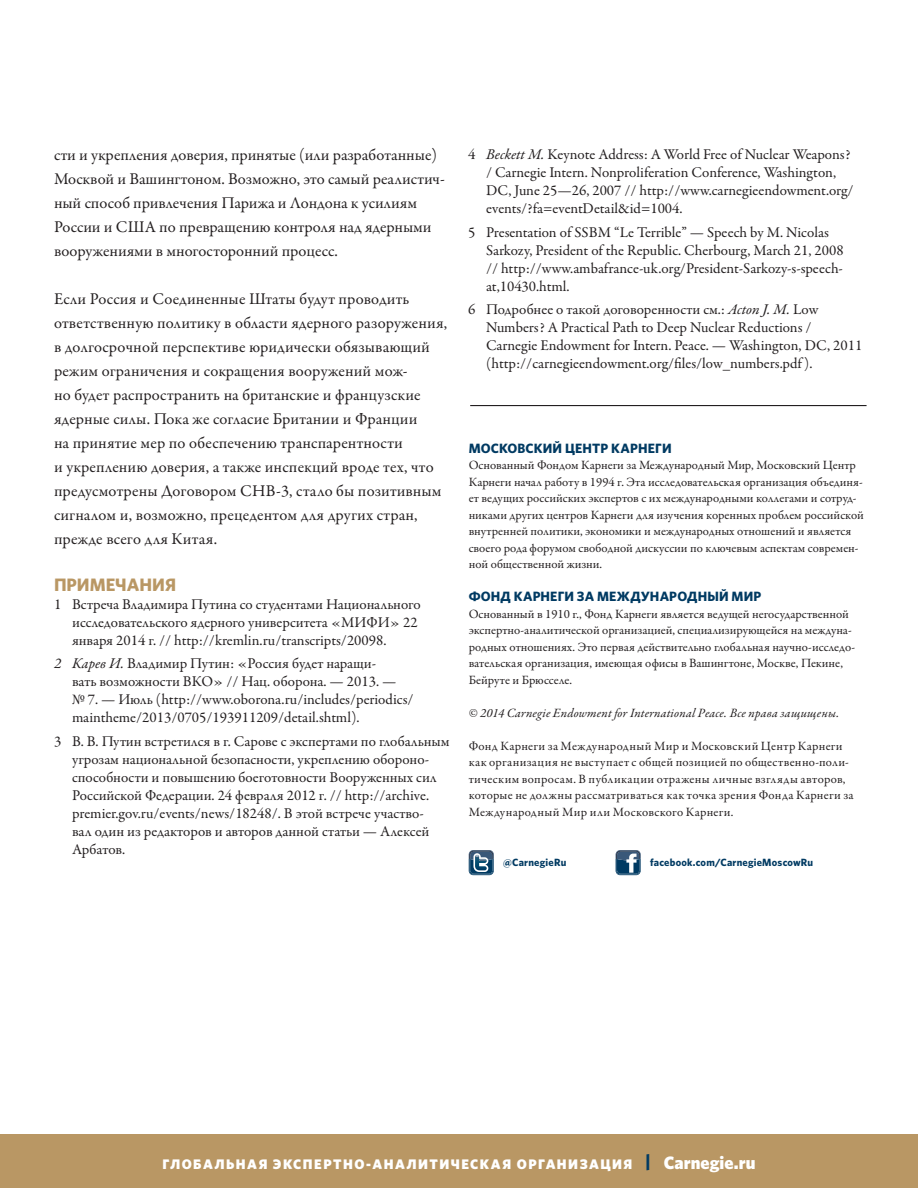
<style>
.page{position:relative;width:918px;height:1188px;background:#fff}
.page>*{position:absolute;margin:0;border:0;box-sizing:border-box;transform-origin:0 0}
.SUBHEAD_A{font:700 18px "Whitney";color:#b99764}
.Body_Text{font:16.5px/24px "Garamond Premr Pro";letter-spacing:.005em;color:#231f20}
.Source{font:15px/18px "Garamond Premr Pro";color:#231f20}
.t1{font:900 13.8px "Whitney";letter-spacing:.105em;color:#fff}
.COPY_RIGHT_TEXT{font:700 13.5px "Whitney";letter-spacing:.01em;color:#003a62}
.COPY_RIGHT_TEXT-2{font:12.75px/16.5px "Garamond Premr Pro";color:#231f20}
.COPY_RIGHT_TEXT-3{font:12.75px/16.5px "Garamond Premr Pro";letter-spacing:.03em;color:#231f20}
.COPY_RIGHT_TEXT-4{font:italic 12.75px "Garamond Premr Pro";letter-spacing:.015em;color:#231f20}
.COPY_RIGHT_TEXT-5{font:700 10.5px "Whitney";letter-spacing:.02em;color:#003a62}
.s1{font-style:italic}
.s2{font-size:18px;color:#003a62}
.s3{font-size:18px}
</style>
<div class="page">
<div style="left:0;top:1134px;width:918px;height:54px;background:#b99764"></div>
<svg style="left:469px;top:850px;width:25px;height:25px"></svg>
<svg style="left:616px;top:850px;width:25px;height:25px"></svg>
<hr style="left:470px;top:405px;width:397px;height:1px;background:#231f20">
<p class="Body_Text" style="left:54px;top:144px;width:392px">сти и укрепления доверия, принятые (или разработанные)<br>Москвой и Вашингтоном. Возможно, это самый реалистич&shy;ный способ привлечения Парижа и Лондона к усилиям России и США по превращению контроля над ядерными вооружениями в многосторонний процесс.</p>
<p class="Body_Text" style="left:54px;top:288px;width:395px">Если Россия и Соединенные Штаты будут проводить ответственную политику в области ядерного разоружения, в долгосрочной перспективе юридически обязывающий режим ограничения и сокращения вооружений мож-<br>но будет распространить на британские и французские ядерные силы. Пока же согласие Британии и Франции<br>на принятие мер по обеспечению транспарентности<br>и укреплению доверия, а также инспекций вроде тех, что предусмотрены Договором СНВ-3, стало бы позитивным сигналом и, возможно, прецедентом для других стран, прежде всего для Китая.</p>
<p class="SUBHEAD_A" style="left:54px;top:573px;width:124px">ПРИМЕЧАНИЯ</p>
<p class="Source" style="left:72px;top:596px;width:350px;text-indent:-18px">1 Встреча Владимира Путина со студентами Национального исследовательского ядерного университета «МИФИ» 22 января 2014 г. // http://kremlin.ru/transcripts/20098.</p>
<p class="Source" style="left:72px;top:655px;width:343px;text-indent:-18px"><span class="s1">2 Карев И.</span> Владимир Путин: «Россия будет наращи-<br>вать возможности ВКО» // Нац. оборона. — 2013. —<br>№ 7. — Июль (http://www.oborona.ru/includes/periodics/ maintheme/2013/0705/193911209/detail.shtml).</p>
<p class="Source" style="left:72px;top:732px;width:379px;text-indent:-18px">3 В. В. Путин встретился в г. Сарове с экспертами по глобальным угрозам национальной безопасности, укреплению обороно&shy;способности и повышению боеготовности Вооруженных сил Российской Федерации. 24 февраля 2012 г. // http://archive. premier.gov.ru/events/news/18248/. В этой встрече участво-<br>вал один из редакторов и авторов данной статьи — Алексей Арбатов.</p>
<p class="Source" style="left:486px;top:146px;width:369px;text-indent:-18px">4 <span class="s1">Beckett M.</span> Keynote Address: A World Free of Nuclear Weapons? / Carnegie Intern. Nonproliferation Conference, Washington, DC, June 25—26, 2007 // http://www.carnegieendowment.org/ events/?fa=eventDetail&amp;id=1004.</p>
<p class="Source" style="left:486px;top:223px;width:359px;text-indent:-18px">5 Presentation of SSBM “Le Terrible” — Speech by M. Nicolas Sarkozy, President of the Republic. Cherbourg, March 21, 2008 // http://www.ambafrance-uk.org/President-Sarkozy-s-speech&shy;at,10430.html.</p>
<p class="Source" style="left:486px;top:301px;width:378px;text-indent:-18px">6 Подробнее о такой договоренности см.: <span class="s1">Acton J. M.</span> Low Numbers? A Practical Path to Deep Nuclear Reductions / Carnegie Endowment for Intern. Peace. — Washington, DC, 2011 (http://carnegieendowment.org/files/low_numbers.pdf).</p>
<p class="COPY_RIGHT_TEXT" style="left:469px;top:439px;width:204px">МОСКОВСКИЙ ЦЕНТР КАРНЕГИ</p>
<p class="COPY_RIGHT_TEXT-2" style="left:469px;top:457px;width:397px">Основанный Фондом Карнеги за Международный Мир, Московский Центр Карнеги начал работу в 1994 г. Эта исследовательская организация объединя&shy;ет ведущих российских экспертов с их международными коллегами и сотруд&shy;никами других центров Карнеги для изучения коренных проблем российской внутренней политики, экономики и международных отношений и является своего рода форумом свободной дискуссии по ключевым аспектам современ&shy;ной общественной жизни.</p>
<p class="COPY_RIGHT_TEXT" style="left:469px;top:588px;width:294px">ФОНД КАРНЕГИ ЗА МЕЖДУНАРОДНЫЙ МИР</p>
<p class="COPY_RIGHT_TEXT-2" style="left:469px;top:606px;width:388px">Основанный в 1910 г., Фонд Карнеги является ведущей негосударственной экспертно-аналитической организацией, специализирующейся на междуна&shy;родных отношениях. Это первая действительно глобальная научно-исследо&shy;вательская организация, имеющая офисы в Вашингтоне, Москве, Пекине, Бейруте и Брюсселе.</p>
<p class="COPY_RIGHT_TEXT-4" style="left:469px;top:705px;width:372px">© 2014 Carnegie Endowment for International Peace. Все права защищены.</p>
<p class="COPY_RIGHT_TEXT-3" style="left:469px;top:738px;width:386px">Фонд Карнеги за Международный Мир и Московский Центр Карнеги как организация не выступает с общей позицией по общественно-поли&shy;тическим вопросам. В публикации отражены личные взгляды авторов, которые не должны рассматриваться как точка зрения Фонда Карнеги за Международный Мир или Московского Карнеги.</p>
<p class="COPY_RIGHT_TEXT-5" style="left:503px;top:855px;width:65px">@CarnegieRu</p>
<p class="COPY_RIGHT_TEXT-5" style="left:650px;top:855px;width:165px">facebook.com/CarnegieMoscowRu</p>
<p class="t1" style="left:162px;top:1155px;width:595px">ГЛОБАЛЬНАЯ ЭКСПЕРТНО-АНАЛИТИЧЕСКАЯ ОРГАНИЗАЦИЯ <span class="s2">|</span> <span class="s3">Carnegie.ru</span></p>
</div>
